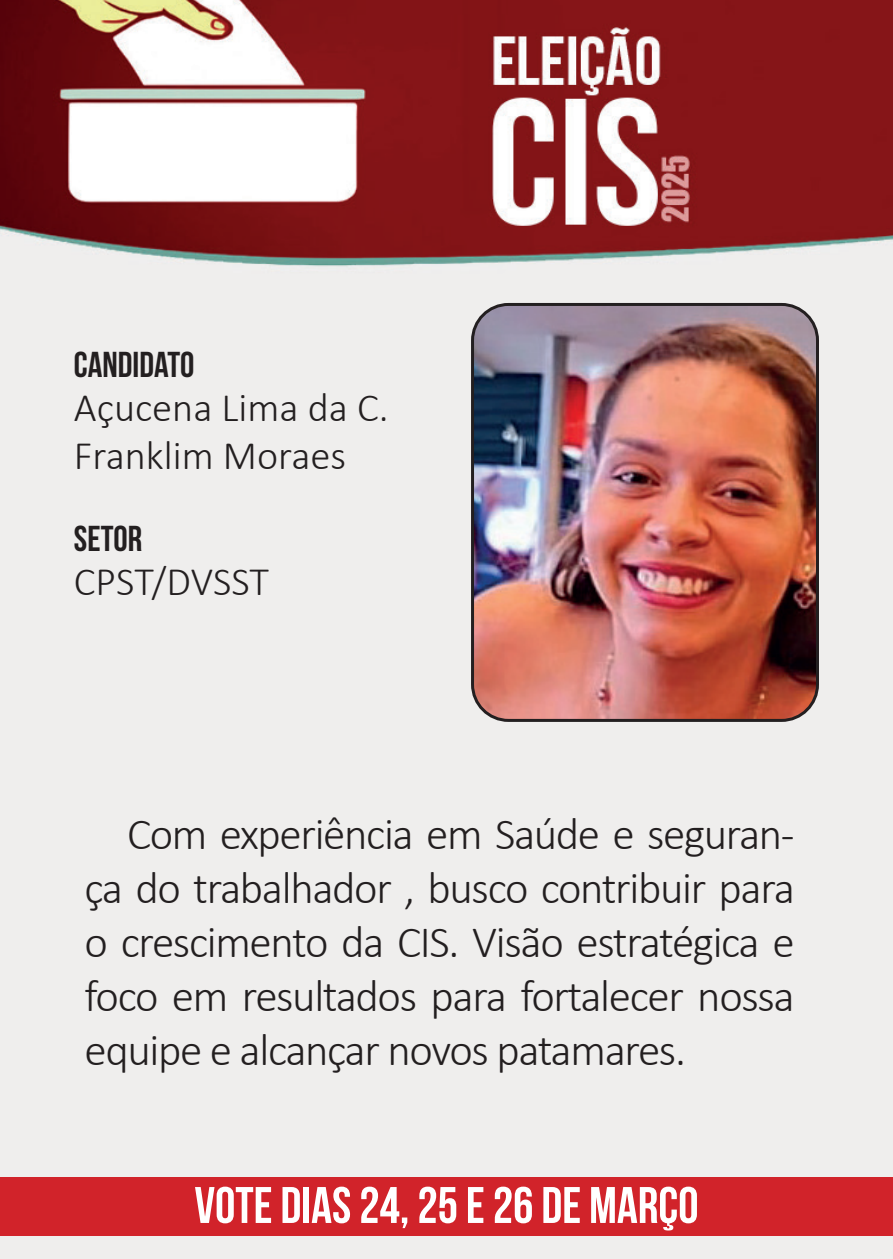
<style>
.page{position:relative;width:893px;height:1259px;background:#fff}
.page>*{position:absolute;margin:0;border:0;box-sizing:border-box;transform-origin:0 0}
.t1{font:51.3px "Bebas Neue";color:#fff}
.t2{font:300 45px/54px "Calibri";letter-spacing:-.03em;color:#231f20;text-align:justify}
.t3{font:300 40.5px/48.6px "Calibri";color:#231f20}
.t4{font:36px "Bebas Neue";color:#231f20}
</style>
<div class="page">
<img style="left:0;top:0;width:893px;height:1259px">
<div style="left:0;top:1177px;width:893px;height:58px;background:#d1232a"></div>
<img style="left:472px;top:304px;width:345px;height:416px">
<div style="left:471px;top:303px;width:348px;height:419px;border:3px solid #231f20;border-radius:36px"></div>
<p class="t4" style="left:74px;top:344px;width:122px">CANDIDATO</p>
<p class="t3" style="left:74px;top:382px;width:316px">Açucena Lima da C.<br>Franklim Moraes</p>
<p class="t4" style="left:74px;top:519px;width:70px">SETOR</p>
<p class="t3" style="left:74px;top:557px;width:197px">CPST/DVSST</p>
<p class="t2" style="left:85px;top:807px;width:712px;text-indent:43px">Com experiência em Saúde e seguran&shy;ça do trabalhador , busco contribuir para o crescimento da CIS. Visão estratégica e foco em resultados para fortalecer nossa equipe e alcançar novos patamares.</p>
<p class="t1" style="left:194px;top:1177px;width:506px">VOTE DIAS 24, 25 E 26 DE MARÇO</p>
</div>
